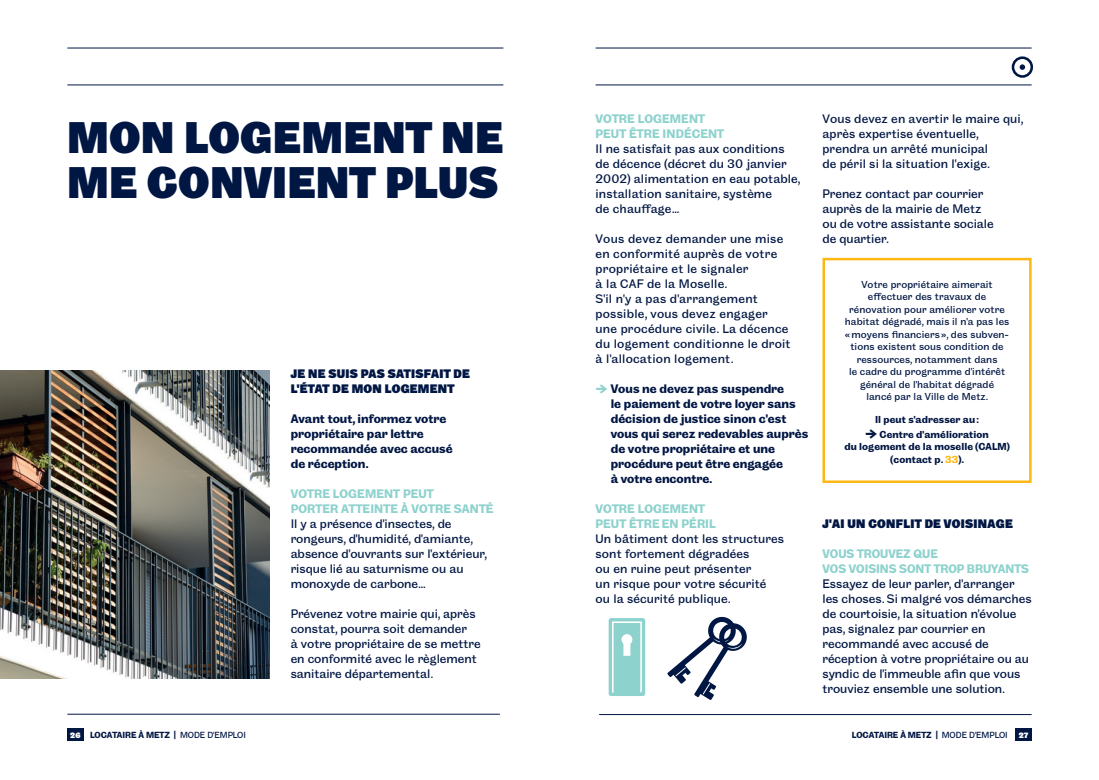
<style>
.page{position:relative;width:1099px;height:780px;background:#fff}
.page>*{position:absolute;margin:0;border:0;box-sizing:border-box;transform-origin:0 0}
.t1{font:900 43.75px/45px "Grotesque 6";letter-spacing:.02em;color:#001643}
.t2{font:12.25px/15px "Grotesque 6";letter-spacing:.005em;color:#001643}
.t3{font:700 12.25px/15px "Grotesque 6";color:#001643}
.t4{font:700 12.25px/15px "Grotesque 6";letter-spacing:.01em;color:#8dd2cd}
.t5{font:900 12.25px/15px "Grotesque 6";letter-spacing:.025em;color:#001643}
.t6{font:10px/12.5px "Grotesque 6";letter-spacing:.01em;color:#001643;text-align:center}
.t7{font:700 10px/15px "Grotesque 6";letter-spacing:.01em;color:#001643;text-align:center}
.t8{font:700 8.75px "Grotesque 6";color:#001643}
.t9{font:900 7.5px "Grotesque 6";color:#fff}
.s1{font-size:15px;color:#8dd2cd}
.s2{font-size:15px}
.s3{color:#fcb814}
.s4{font-weight:900;font-size:7.5px;color:#fff}
.s5{font-weight:400}
</style>
<div class="page">
<hr style="left:67px;top:48px;width:436px;height:1px;background:#001643">
<hr style="left:595px;top:48px;width:436px;height:1px;background:#001643">
<hr style="left:67px;top:85px;width:436px;height:1px;background:#001643">
<hr style="left:595px;top:85px;width:436px;height:1px;background:#001643">
<div style="left:67px;top:728px;width:17px;height:13px;background:#001643"></div>
<div style="left:1015px;top:728px;width:16px;height:13px;background:#001643"></div>
<hr style="left:67px;top:714px;width:433px;height:1px;background:#001643">
<hr style="left:599px;top:714px;width:432px;height:1px;background:#001643">
<div style="left:822px;top:258px;width:209px;height:225px;border:2px solid #fcb814"></div>
<div style="left:1011px;top:56px;width:22px;height:22px;border:3px solid #001643;border-radius:50%"></div>
<svg style="left:1019px;top:64px;width:6px;height:6px"></svg>
<img style="left:0;top:370px;width:270px;height:308px">
<div style="left:608px;top:618px;width:37px;height:78px;background:#8dd2cd;border-radius:2px"></div>
<svg style="left:612px;top:621px;width:30px;height:72px"></svg>
<svg style="left:667px;top:616px;width:80px;height:84px"></svg>
<h1 class="t1" style="left:67px;top:115px;width:437px">MON LOGEMENT NE<br>ME CONVIENT PLUS</h1>
<p class="t5" style="left:291px;top:366px;width:181px">JE NE SUIS PAS SATISFAIT DE<br>L’ÉTAT DE MON LOGEMENT</p>
<p class="t3" style="left:291px;top:410px;width:163px">Avant tout, informez votre propriétaire par lettre recommandée avec accusé de réception.</p>
<p class="t4" style="left:291px;top:485px;width:204px">VOTRE LOGEMENT PEUT<br>PORTER ATTEINTE À VOTRE SANTÉ</p>
<p class="t2" style="left:291px;top:516px;width:197px">Il y a présence d’insectes, de rongeurs, d’humidité, d’amiante, absence d’ouvrants sur l’extérieur, risque lié au saturnisme ou au monoxyde de carbone…</p>
<p class="t2" style="left:291px;top:606px;width:191px">Prévenez votre mairie qui, après constat, pourra soit demander<br>à votre propriétaire de se mettre en conformité avec le règlement sanitaire départemental.</p>
<p class="t4" style="left:595px;top:110px;width:130px">VOTRE LOGEMENT<br>PEUT ÊTRE INDÉCENT</p>
<p class="t2" style="left:595px;top:141px;width:206px">Il ne satisfait pas aux conditions de décence (décret du 30 janvier<br>2002) alimentation en eau potable, installation sanitaire, système<br>de chauffage…</p>
<p class="t2" style="left:595px;top:231px;width:196px">Vous devez demander une mise en conformité auprès de votre propriétaire et le signaler<br>à la CAF de la Moselle.<br>S’il n’y a pas d’arrangement possible, vous devez engager une procédure civile. La décence du logement conditionne le droit à l’allocation logement.</p>
<p class="t3" style="left:610px;top:380px;width:199px;text-indent:-15px"><span class="s1">--&gt;</span> Vous ne devez pas suspendre<br>le paiement de votre loyer sans décision de justice sinon c’est vous qui serez redevables auprès de votre propriétaire et une procédure peut être engagée<br>à votre encontre.</p>
<p class="t4" style="left:595px;top:500px;width:122px">VOTRE LOGEMENT<br>PEUT ÊTRE EN PÉRIL</p>
<p class="t2" style="left:595px;top:531px;width:190px">Un bâtiment dont les structures sont fortement dégradées<br>ou en ruine peut présenter<br>un risque pour votre sécurité<br>ou la sécurité publique.</p>
<p class="t2" style="left:822px;top:111px;width:202px">Vous devez en avertir le maire qui, après expertise éventuelle, prendra un arrêté municipal<br>de péril si la situation l’exige.</p>
<p class="t2" style="left:822px;top:186px;width:173px">Prenez contact par courrier auprès de la mairie de Metz ou de votre assistante sociale de quartier.</p>
<p class="t6" style="left:844px;top:278px;width:166px">Votre propriétaire aimerait effectuer des travaux de rénovation pour améliorer votre habitat dégradé, mais il n’a pas les «moyens financiers », des subven&shy;tions existent sous condition de ressources, notamment dans<br>le cadre du programme d’intérêt général de l’habitat dégradé<br>lancé par la Ville de Metz.</p>
<p class="t7" style="left:865px;top:411px;width:125px">Il peut s’adresser au:<br><span class="s2">--&gt;</span> Centre d’amélioration</p>
<p class="t7" style="left:844px;top:440px;width:167px;line-height:12.5px">du logement de la moselle (CALM) (contact p. <span class="s3">33</span>).</p>
<p class="t5" style="left:822px;top:516px;width:192px">J’AI UN CONFLIT DE VOISINAGE</p>
<p class="t4" style="left:822px;top:545px;width:208px">VOUS TROUVEZ QUE<br>VOS VOISINS SONT TROP BRUYANTS</p>
<p class="t2" style="left:822px;top:576px;width:211px">Essayez de leur parler, d’arranger les choses. Si malgré vos démarches de courtoisie, la situation n’évolue pas, signalez par courrier en recommandé avec accusé de réception à votre propriétaire ou au syndic de l’immeuble afin que vous trouviez ensemble une solution.</p>
<p class="t8" style="left:70px;top:728px;width:177px"><span class="s4">26</span> LOCATAIRE À METZ | <span class="s5">MODE D’EMPLOI</span></p>
<p class="t8" style="left:851px;top:728px;width:157px">LOCATAIRE À METZ | <span class="s5">MODE D’EMPLOI</span></p>
<p class="t9" style="left:1018px;top:730px;width:11px">27</p>
</div>
